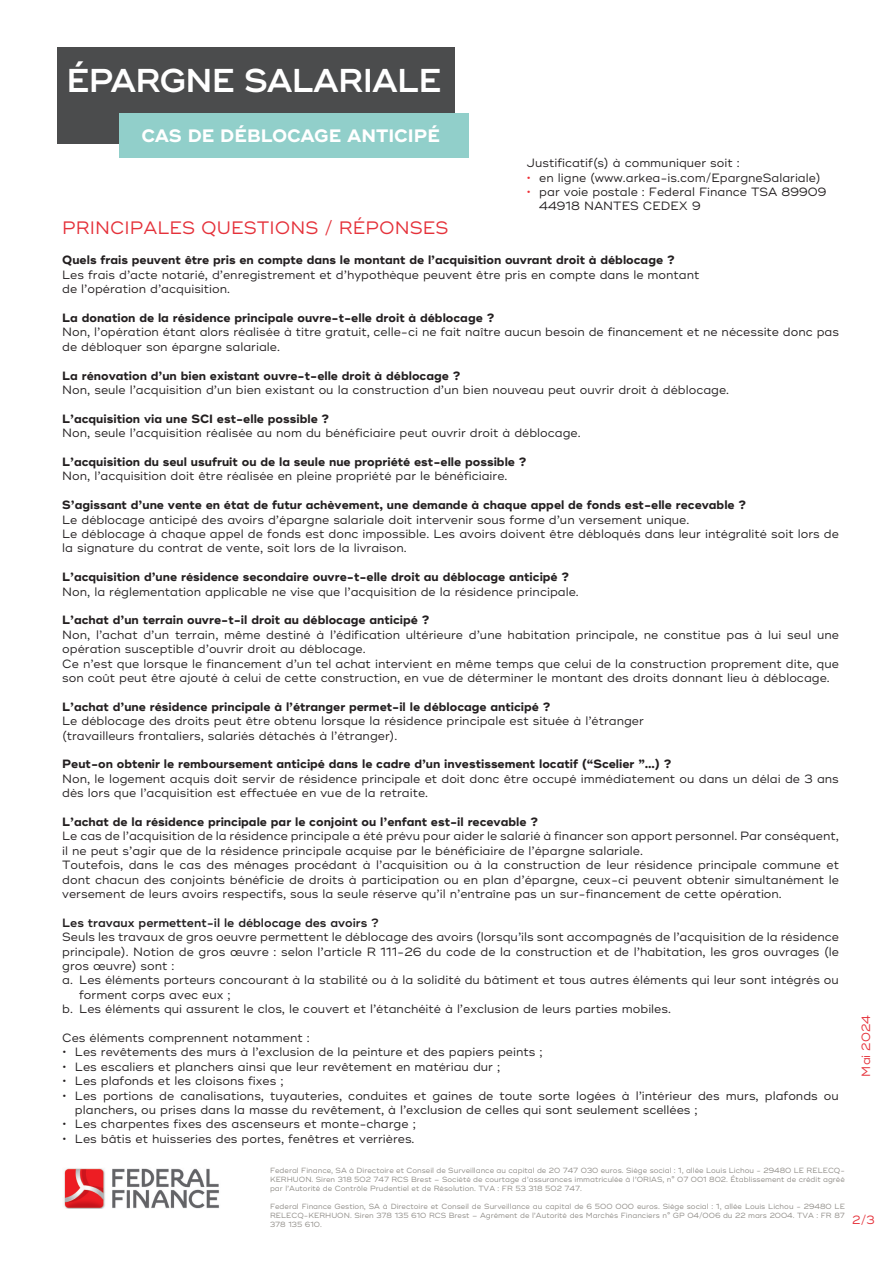
<style>
.page{position:relative;width:893px;height:1263px;background:#fff}
.page>*{position:absolute;margin:0;border:0;box-sizing:border-box;transform-origin:0 0}
.t1{font:600 33px "Ridley Grotesk";letter-spacing:-.025em;color:#fff}
.TEXTE_GEN_SANS_RETRAIT{font:18px "Ridley Grotesk";color:#e5313a}
.t2{font:700 18px "Ridley Grotesk";color:#fff}
.TEXTE_GEN_SANS_RETRAIT-2{font:12px/14.4px "Ridley Grotesk";color:#231f20}
.TEXTE_GEN_SANS_RETRAIT-3{font:700 12px "Ridley Grotesk";color:#231f20}
.TEXTE_GEN_SANS_RETRAIT-4{font:600 12px "Ridley Grotesk";color:#231f20}
.Normal_e{font:12px "Ridley Grotesk";color:#e5313a}
.texte_gen{font:7.5px/9px "Ridley Grotesk";color:#8e8b86;text-align:justify}
.s1{color:#ee2d34}
</style>
<div class="page">
<div style="left:58px;top:47px;width:397px;height:97px;background:#4b4c4d"></div>
<img style="left:64px;top:1168px;width:155px;height:41px">
<div style="left:119px;top:113px;width:350px;height:45px;background:#91cfca"></div>
<p class="t1" style="left:66px;top:61px;width:377px">ÉPARGNE SALARIALE</p>
<p class="t2" style="left:141px;top:125px;width:300px">CAS DE DÉBLOCAGE ANTICIPÉ</p>
<p class="TEXTE_GEN_SANS_RETRAIT-2" style="left:526px;top:156px;width:215px">Justificatif(s) à communiquer soit :</p>
<p class="TEXTE_GEN_SANS_RETRAIT-2" style="left:526px;top:170px;width:296px"><span class="s1">•</span> en ligne (www.arkea-is.com/EpargneSalariale)</p>
<p class="TEXTE_GEN_SANS_RETRAIT-2" style="left:539px;top:185px;width:289px;text-indent:-13px"><span class="s1">•</span> par voie postale : Federal Finance TSA 89909<br>44918 NANTES CEDEX 9</p>
<p class="TEXTE_GEN_SANS_RETRAIT" style="left:62px;top:217px;width:388px">PRINCIPALES QUESTIONS / RÉPONSES</p>
<p class="TEXTE_GEN_SANS_RETRAIT-3" style="left:62px;top:253px;width:614px">Quels frais peuvent être pris en compte dans le montant de l’acquisition ouvrant droit à déblocage ?</p>
<p class="TEXTE_GEN_SANS_RETRAIT-2" style="left:62px;top:268px;width:639px">Les frais d’acte notarié, d’enregistrement et d’hypothèque peuvent être pris en compte dans le montant</p>
<p class="TEXTE_GEN_SANS_RETRAIT-2" style="left:62px;top:282px;width:169px">de l’opération d’acquisition.</p>
<p class="TEXTE_GEN_SANS_RETRAIT-3" style="left:62px;top:311px;width:434px">La donation de la résidence principale ouvre-t-elle droit à déblocage ?</p>
<p class="TEXTE_GEN_SANS_RETRAIT-2" style="left:62px;top:325px;width:778px">Non, l’opération étant alors réalisée à titre gratuit, celle-ci ne fait naître aucun besoin de financement et ne nécessite donc pas de débloquer son épargne salariale.</p>
<p class="TEXTE_GEN_SANS_RETRAIT-3" style="left:62px;top:368px;width:400px">La rénovation d’un bien existant ouvre-t-elle droit à déblocage ?</p>
<p class="TEXTE_GEN_SANS_RETRAIT-2" style="left:62px;top:383px;width:668px">Non, seule l’acquisition d’un bien existant ou la construction d’un bien nouveau peut ouvrir droit à déblocage.</p>
<p class="TEXTE_GEN_SANS_RETRAIT-3" style="left:62px;top:411px;width:269px">L’acquisition via une SCI est-elle possible ?</p>
<p class="TEXTE_GEN_SANS_RETRAIT-2" style="left:62px;top:426px;width:520px">Non, seule l’acquisition réalisée au nom du bénéficiaire peut ouvrir droit à déblocage.</p>
<p class="TEXTE_GEN_SANS_RETRAIT-3" style="left:62px;top:455px;width:466px">L’acquisition du seul usufruit ou de la seule nue propriété est-elle possible ?</p>
<p class="TEXTE_GEN_SANS_RETRAIT-2" style="left:62px;top:469px;width:447px">Non, l’acquisition doit être réalisée en pleine propriété par le bénéficiaire.</p>
<p class="TEXTE_GEN_SANS_RETRAIT-3" style="left:62px;top:498px;width:685px">S’agissant d’une vente en état de futur achèvement, une demande à chaque appel de fonds est-elle recevable ?</p>
<p class="TEXTE_GEN_SANS_RETRAIT-2" style="left:62px;top:512px;width:629px">Le déblocage anticipé des avoirs d’épargne salariale doit intervenir sous forme d’un versement unique.</p>
<p class="TEXTE_GEN_SANS_RETRAIT-2" style="left:62px;top:527px;width:778px">Le déblocage à chaque appel de fonds est donc impossible. Les avoirs doivent être débloqués dans leur intégralité soit lors de la signature du contrat de vente, soit lors de la livraison.</p>
<p class="TEXTE_GEN_SANS_RETRAIT-3" style="left:62px;top:570px;width:509px">L’acquisition d’une résidence secondaire ouvre-t-elle droit au déblocage anticipé ?</p>
<p class="TEXTE_GEN_SANS_RETRAIT-2" style="left:62px;top:584px;width:518px">Non, la réglementation applicable ne vise que l’acquisition de la résidence principale.</p>
<p class="TEXTE_GEN_SANS_RETRAIT-3" style="left:62px;top:613px;width:369px">L’achat d’un terrain ouvre-t-il droit au déblocage anticipé ?</p>
<p class="TEXTE_GEN_SANS_RETRAIT-2" style="left:62px;top:628px;width:778px">Non, l’achat d’un terrain, même destiné à l’édification ultérieure d’une habitation principale, ne constitue pas à lui seul une opération susceptible d’ouvrir droit au déblocage.</p>
<p class="TEXTE_GEN_SANS_RETRAIT-2" style="left:62px;top:656px;width:778px">Ce n’est que lorsque le financement d’un tel achat intervient en même temps que celui de la construction proprement dite, que son coût peut être ajouté à celui de cette construction, en vue de déterminer le montant des droits donnant lieu à déblocage.</p>
<p class="TEXTE_GEN_SANS_RETRAIT-3" style="left:62px;top:699px;width:490px">L’achat d’une résidence principale à l’étranger permet-il le déblocage anticipé ?</p>
<p class="TEXTE_GEN_SANS_RETRAIT-2" style="left:62px;top:714px;width:583px">Le déblocage des droits peut être obtenu lorsque la résidence principale est située à l’étranger</p>
<p class="TEXTE_GEN_SANS_RETRAIT-2" style="left:62px;top:728px;width:337px">(travailleurs frontaliers, salariés détachés à l’étranger).</p>
<p class="TEXTE_GEN_SANS_RETRAIT-3" style="left:62px;top:757px;width:611px">Peut-on obtenir le remboursement anticipé dans le cadre d’un investissement locatif (“Scelier ”…) ?</p>
<p class="TEXTE_GEN_SANS_RETRAIT-2" style="left:62px;top:772px;width:778px">Non, le logement acquis doit servir de résidence principale et doit donc être occupé immédiatement ou dans un délai de 3 ans dès lors que l’acquisition est effectuée en vue de la retraite.</p>
<p class="TEXTE_GEN_SANS_RETRAIT-3" style="left:62px;top:815px;width:477px">L’achat de la résidence principale par le conjoint ou l’enfant est-il recevable ?</p>
<p class="TEXTE_GEN_SANS_RETRAIT-2" style="left:62px;top:829px;width:778px">Le cas de l’acquisition de la résidence principale a été prévu pour aider le salarié à financer son apport personnel. Par conséquent, il ne peut s’agir que de la résidence principale acquise par le bénéficiaire de l’épargne salariale.</p>
<p class="TEXTE_GEN_SANS_RETRAIT-2" style="left:62px;top:858px;width:778px;text-align:justify">Toutefois, dans le cas des ménages procédant à l’acquisition ou à la construction de leur résidence principale commune et dont chacun des conjoints bénéficie de droits à participation ou en plan d’épargne, ceux-ci peuvent obtenir simultanément le versement de leurs avoirs respectifs, sous la seule réserve qu’il n’entraîne pas un sur-financement de cette opération.</p>
<p class="TEXTE_GEN_SANS_RETRAIT-4" style="left:62px;top:915px;width:318px">Les travaux permettent-il le déblocage des avoirs ?</p>
<p class="TEXTE_GEN_SANS_RETRAIT-2" style="left:62px;top:930px;width:778px;text-align:justify">Seuls les travaux de gros oeuvre permettent le déblocage des avoirs (lorsqu’ils sont accompagnés de l’acquisition de la résidence principale). Notion de gros œuvre : selon l’article R 111-26 du code de la construction et de l’habitation, les gros ouvrages (le gros œuvre) sont :</p>
<p class="TEXTE_GEN_SANS_RETRAIT-2" style="left:79px;top:973px;width:761px;text-indent:-17px">a. Les éléments porteurs concourant à la stabilité ou à la solidité du bâtiment et tous autres éléments qui leur sont intégrés ou forment corps avec eux ;</p>
<p class="TEXTE_GEN_SANS_RETRAIT-2" style="left:62px;top:1002px;width:610px">b. Les éléments qui assurent le clos, le couvert et l’étanchéité à l’exclusion de leurs parties mobiles.</p>
<p class="TEXTE_GEN_SANS_RETRAIT-2" style="left:62px;top:1031px;width:249px">Ces éléments comprennent notamment :</p>
<p class="TEXTE_GEN_SANS_RETRAIT-2" style="left:62px;top:1045px;width:482px">• Les revêtements des murs à l’exclusion de la peinture et des papiers peints ;</p>
<p class="TEXTE_GEN_SANS_RETRAIT-2" style="left:62px;top:1060px;width:439px">• Les escaliers et planchers ainsi que leur revêtement en matériau dur ;</p>
<p class="TEXTE_GEN_SANS_RETRAIT-2" style="left:62px;top:1074px;width:223px">• Les plafonds et les cloisons fixes ;</p>
<p class="TEXTE_GEN_SANS_RETRAIT-2" style="left:75px;top:1088px;width:765px;text-indent:-13px">• Les portions de canalisations, tuyauteries, conduites et gaines de toute sorte logées à l’intérieur des murs, plafonds ou planchers, ou prises dans la masse du revêtement, à l’exclusion de celles qui sont seulement scellées ;</p>
<p class="TEXTE_GEN_SANS_RETRAIT-2" style="left:62px;top:1117px;width:355px">• Les charpentes fixes des ascenseurs et monte-charge ;</p>
<p class="TEXTE_GEN_SANS_RETRAIT-2" style="left:62px;top:1132px;width:354px">• Les bâtis et huisseries des portes, fenêtres et verrières.</p>
<p class="Normal_e" style="left:859px;top:1076px;width:63px;rotate:-90deg">Mai 2024</p>
<p class="texte_gen" style="left:270px;top:1166px;width:576px">Federal Finance, SA à Directoire et Conseil de Surveillance au capital de 20 747 030 euros. Siège social : 1, allée Louis Lichou - 29480 LE RELECQ-KERHUON. Siren 318 502 747 RCS Brest – Société de courtage d’assurances immatriculée à l’ORIAS, n° 07 001 802. Établissement de crédit agréé par l’Autorité de Contrôle Prudentiel et de Résolution. TVA : FR 53 318 502 747.</p>
<p class="texte_gen" style="left:270px;top:1202px;width:576px">Federal Finance Gestion, SA à Directoire et Conseil de Surveillance au capital de 6 500 000 euros. Siège social : 1, allée Louis Lichou - 29480 LE RELECQ-KERHUON. Siren 378 135 610 RCS Brest – Agrément de l’Autorité des Marchés Financiers n° GP 04/006 du 22 mars 2004. TVA : FR 87<br>378 135 610.</p>
<p class="Normal_e" style="left:852px;top:1212px;width:24px">2/3</p>
</div>
